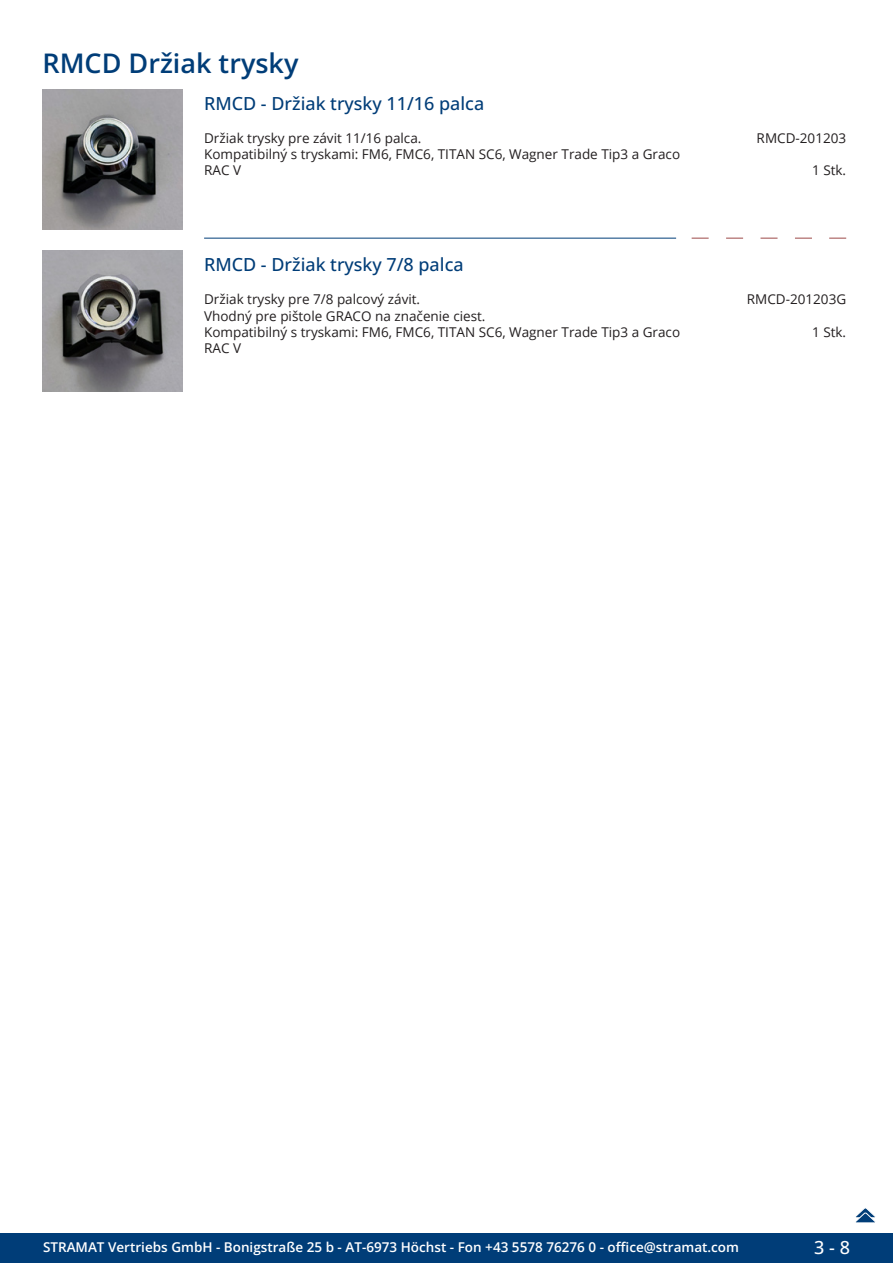
<style>
.page{position:relative;width:893px;height:1263px;background:#fff}
.page>*{position:absolute;margin:0;border:0;box-sizing:border-box;transform-origin:0 0}
.GruppeName{font:600 27px "Open Sans";color:#003d78}
.ArtikelName{font:500 18px "Open Sans";color:#003d78}
.t1{font:500 18px "Open Sans";color:#fff}
.Beschreibung{font:13.5px/16.2px "Open Sans";color:#231f20}
.t2{font:600 13.5px "Open Sans";color:#fff}
.ArtikelNummer{font:13.5px "Open Sans";color:#231f20}
</style>
<div class="page">
<div style="left:0;top:1233px;width:893px;height:30px;background:#003d78"></div>
<img style="left:43px;top:89px;width:140px;height:141px">
<img style="left:43px;top:251px;width:140px;height:140px">
<svg style="left:692px;top:238px;width:17px;height:1px"></svg>
<svg style="left:726px;top:238px;width:17px;height:1px"></svg>
<svg style="left:760px;top:238px;width:17px;height:1px"></svg>
<svg style="left:795px;top:238px;width:17px;height:1px"></svg>
<svg style="left:829px;top:238px;width:17px;height:1px"></svg>
<hr style="left:204px;top:238px;width:472px;height:1px;background:#003d78">
<svg style="left:855px;top:1208px;width:21px;height:15px"></svg>
<p class="GruppeName" style="left:43px;top:44px;width:257px">RMCD Držiak trysky</p>
<p class="ArtikelName" style="left:204px;top:91px;width:282px">RMCD - Držiak trysky 11/16 palca</p>
<p class="Beschreibung" style="left:204px;top:129px;width:478px">Držiak trysky pre závit 11/16 palca.<br>Kompatibilný s tryskami: FM6, FMC6, TITAN SC6, Wagner Trade Tip3 a Graco<br>RAC V</p>
<p class="ArtikelNummer" style="left:757px;top:128px;width:91px">RMCD-201203</p>
<p class="ArtikelNummer" style="left:812px;top:161px;width:36px">1 Stk.</p>
<p class="ArtikelName" style="left:204px;top:252px;width:261px">RMCD - Držiak trysky 7/8 palca</p>
<p class="Beschreibung" style="left:204px;top:291px;width:478px">Držiak trysky pre 7/8 palcový závit.<br>Vhodný pre pištole GRACO na značenie ciest.<br>Kompatibilný s tryskami: FM6, FMC6, TITAN SC6, Wagner Trade Tip3 a Graco RAC V</p>
<p class="ArtikelNummer" style="left:747px;top:290px;width:101px">RMCD-201203G</p>
<p class="ArtikelNummer" style="left:812px;top:322px;width:36px">1 Stk.</p>
<p class="t2" style="left:43px;top:1238px;width:698px">STRAMAT Vertriebs GmbH - Bonigstraße 25 b - AT-6973 Höchst - Fon +43 5578 76276 0 - office@stramat.com</p>
<h2 class="t1" style="left:814px;top:1234px;width:37px">3 - 8</h2>
</div>
